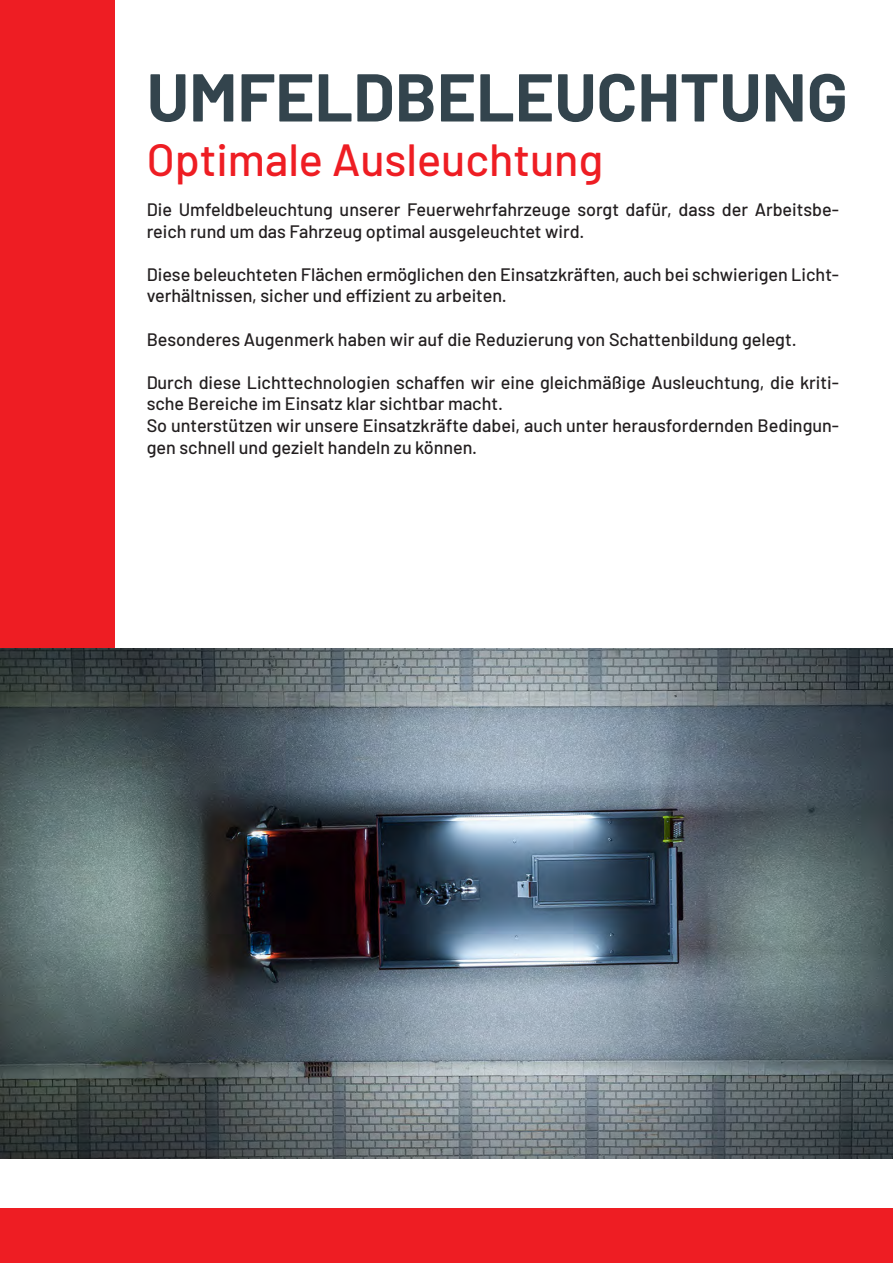
<style>
.page{position:relative;width:893px;height:1263px;background:#fff}
.page>*{position:absolute;margin:0;border:0;box-sizing:border-box;transform-origin:0 0}
.t1{font:700 67.5px "Barlow";color:#33444d}
.t2{font:500 45px "Barlow";color:#ee1d23}
.t3{font:500 18px/21.6px "Barlow";color:#231f20}
</style>
<div class="page">
<div style="left:0;top:0;width:115px;height:682px;background:#ee1d23"></div>
<div style="left:0;top:1209px;width:893px;height:54px;background:#ee1d23"></div>
<img style="left:0;top:648px;width:893px;height:510px">
<h1 class="t1" style="left:147px;top:47px;width:703px">UMFELDBELEUCHTUNG</h1>
<h2 class="t2" style="left:147px;top:126px;width:458px">Optimale Ausleuchtung</h2>
<p class="t3" style="left:147px;top:197px;width:694px">Die Umfeldbeleuchtung unserer Feuerwehrfahrzeuge sorgt dafür, dass der Arbeitsbe&shy;reich rund um das Fahrzeug optimal ausgeleuchtet wird.</p>
<p class="t3" style="left:147px;top:262px;width:694px">Diese beleuchteten Flächen ermöglichen den Einsatzkräften, auch bei schwierigen Licht&shy;verhältnissen, sicher und effizient zu arbeiten.</p>
<p class="t3" style="left:147px;top:327px;width:651px">Besonderes Augenmerk haben wir auf die Reduzierung von Schattenbildung gelegt.</p>
<p class="t3" style="left:147px;top:370px;width:694px">Durch diese Lichttechnologien schaffen wir eine gleichmäßige Ausleuchtung, die kriti&shy;sche Bereiche im Einsatz klar sichtbar macht.<br>So unterstützen wir unsere Einsatzkräfte dabei, auch unter herausfordernden Bedingun&shy;gen schnell und gezielt handeln zu können.</p>
</div>
